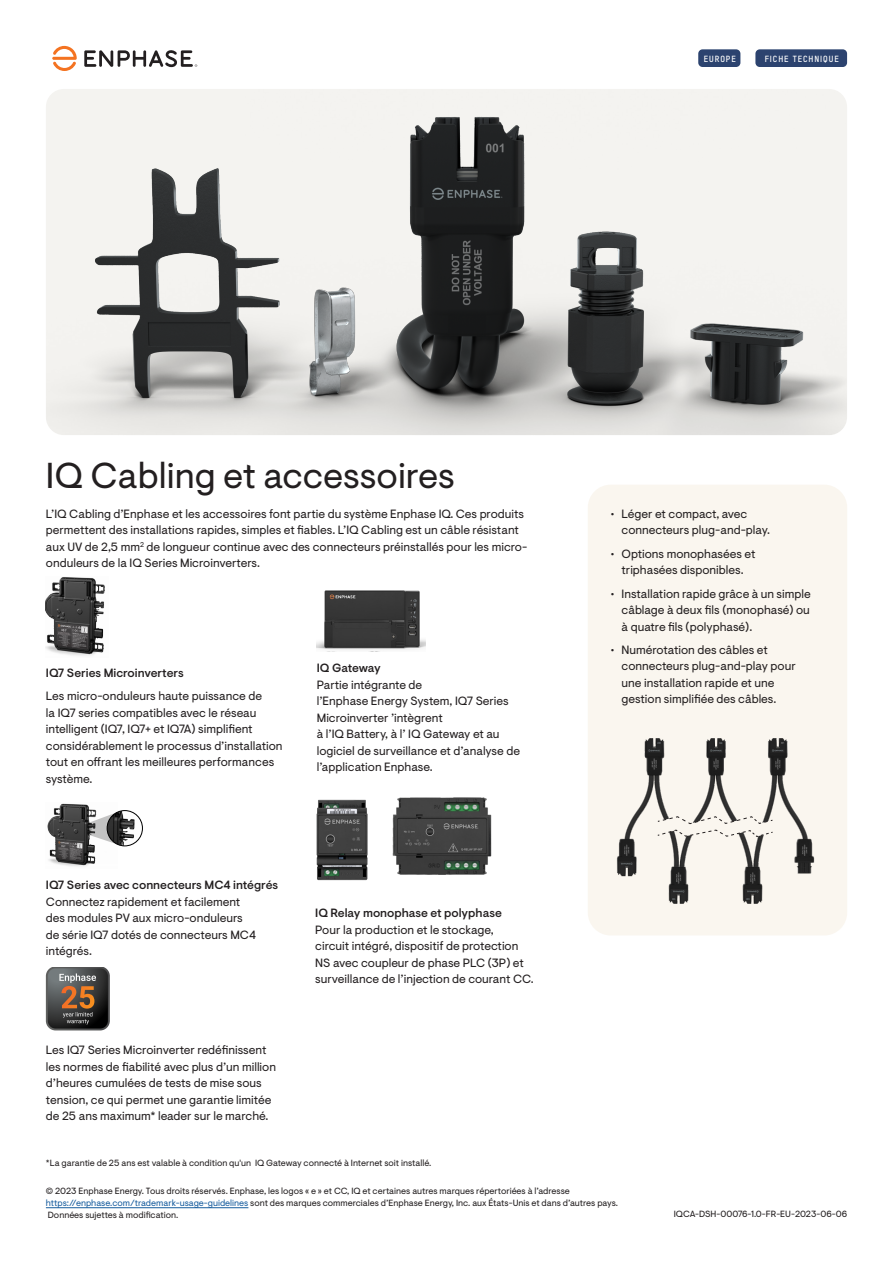
<style>
.page{position:relative;width:893px;height:1263px;background:#fff}
.page>*{position:absolute;margin:0;border:0;box-sizing:border-box;transform-origin:0 0}
.Feature_headline{font:36px "Enphase Visuelt";color:#231f20}
.Feature_text_cell{font:12px/16.5px "Enphase Visuelt";color:#231f20}
.Feature_paragraph{font:12px/16.5px "Enphase Visuelt";color:#231f20}
.Feature_text_cell-2{font:500 12px "Enphase Visuelt";color:#231f20}
.Footnote_left{font:9px/12px "Enphase Visuelt";color:#231f20}
.Feature_text_cell-3{font:9px "Enphase Visuelt";color:#231f20}
.Label{font:8.7px "T Star Pro Bold";letter-spacing:.11em;color:#fff}
.s1{font-weight:500}
.s2{color:#175d9e}
</style>
<div class="page">
<div style="left:588px;top:485px;width:259px;height:450px;background:#faf6ef;border-radius:23px"></div>
<div style="left:755px;top:49px;width:92px;height:18px;background:#2c436f;border-radius:4px"></div>
<div style="left:698px;top:49px;width:42px;height:18px;background:#2c436f;border-radius:4px"></div>
<hr style="left:46px;top:1207px;width:202px;height:1px;background:#175d9e">
<img style="left:617px;top:738px;width:198px;height:166px">
<svg style="left:647px;top:816px;width:137px;height:22px"></svg>
<img style="left:46px;top:89px;width:801px;height:346px">
<div style="left:46px;top:967px;width:64px;height:63px;border:2px solid #fff;border-radius:9px"></div>
<svg style="left:47px;top:967px;width:62px;height:62px;background:#594f47"></svg>
<img style="left:47px;top:803px;width:49px;height:64px">
<img style="left:107px;top:810px;width:35px;height:36px;border-radius:18px">
<div style="left:107px;top:810px;width:36px;height:36px;border:1px solid #000;border-radius:50%"></div>
<svg style="left:87px;top:811px;width:32px;height:34px"></svg>
<img style="left:46px;top:577px;width:59px;height:79px">
<img style="left:317px;top:590px;width:108px;height:60px">
<img style="left:316px;top:799px;width:52px;height:82px">
<img style="left:392px;top:797px;width:100px;height:78px">
<svg style="left:52px;top:46px;width:25px;height:25px"></svg>
<svg style="left:84px;top:50px;width:113px;height:17px"></svg>
<p class="Label" style="left:704px;top:52px;width:34px">EUROPE</p>
<p class="Label" style="left:765px;top:52px;width:76px">FICHE TECHNIQUE</p>
<p class="Feature_headline" style="left:46px;top:454px;width:411px">IQ Cabling et accessoires</p>
<p class="Feature_paragraph" style="left:46px;top:506px;width:483px">L’IQ Cabling d’Enphase et les accessoires font partie du système Enphase IQ. Ces produits permettent des installations rapides, simples et fiables. L’IQ Cabling est un câble résistant aux UV de 2,5 mm<sup>2</sup> de longueur continue avec des connecteurs préinstallés pour les micro&shy;onduleurs de la IQ Series Microinverters.</p>
<p class="Feature_text_cell-2" style="left:46px;top:666px;width:139px">IQ7 Series Microinverters</p>
<p class="Feature_text_cell" style="left:46px;top:688px;width:238px">Les micro-onduleurs haute puissance de<br>la IQ7 series compatibles avec le réseau intelligent (IQ7, IQ7+ et IQ7A) simplifient considérablement le processus d’installation tout en offrant les meilleures performances système.</p>
<p class="Feature_text_cell" style="left:317px;top:660px;width:205px"><span class="s1">IQ Gateway<br></span>Partie intégrante de<br>l’Enphase Energy System, IQ7 Series<br>Microinverter ’intègrent<br>à l’IQ Battery, à l’ IQ Gateway et au logiciel de surveillance et d’analyse de l’application Enphase.</p>
<p class="Feature_text_cell" style="left:46px;top:877px;width:234px"><span class="s1">IQ7 Series avec connecteurs MC4 intégrés<br></span>Connectez rapidement et facilement<br>des modules PV aux micro-onduleurs<br>de série IQ7 dotés de connecteurs MC4 intégrés.</p>
<p class="Feature_text_cell" style="left:315px;top:905px;width:220px"><span class="s1">IQ Relay monophase et polyphase<br></span>Pour la production et le stockage,<br>circuit intégré, dispositif de protection NS avec coupleur de phase PLC (3P) et surveillance de l’injection de courant CC.</p>
<p class="Feature_text_cell" style="left:46px;top:1042px;width:232px">Les IQ7 Series Microinverter redéfinissent les normes de fiabilité avec plus d’un million d’heures cumulées de tests de mise sous tension, ce qui permet une garantie limitée de 25 ans maximum* leader sur le marché.</p>
<p class="Feature_text_cell-3" style="left:46px;top:1158px;width:387px">*La garantie de 25 ans est valable à condition qu'un IQ Gateway connecté à Internet soit installé.</p>
<p class="Feature_paragraph" style="left:621px;top:506px;width:150px;text-indent:-11px">• Léger et compact, avec connecteurs plug-and-play.</p>
<p class="Feature_paragraph" style="left:611px;top:546px;width:146px;text-align:center">• Options monophasées et triphasées disponibles.</p>
<p class="Feature_paragraph" style="left:621px;top:585px;width:191px;text-align:justify;text-indent:-11px">• Installation rapide grâce à un simple câblage à deux fils (monophasé) ou à quatre fils (polyphasé).</p>
<p class="Feature_paragraph" style="left:621px;top:642px;width:176px;text-indent:-11px">• Numérotation des câbles et connecteurs plug-and-play pour une installation rapide et une gestion simplifiée des câbles.</p>
<p class="Footnote_left" style="left:46px;top:1185px;width:574px">© 2023 Enphase Energy. Tous droits réservés. Enphase, les logos « e » et CC, IQ et certaines autres marques répertoriées à l’adresse <span class="s2">https://enphase.com/trademark-usage-guidelines</span> sont des marques commerciales d’Enphase Energy, Inc. aux États-Unis et dans d’autres pays.</p>
<p class="Footnote_left" style="left:48px;top:1209px;width:132px">Données sujettes à modification.</p>
<p class="Footnote_left" style="left:674px;top:1208px;width:175px">IQCA-DSH-00076-1.0-FR-EU-2023-06-06</p>
</div>
